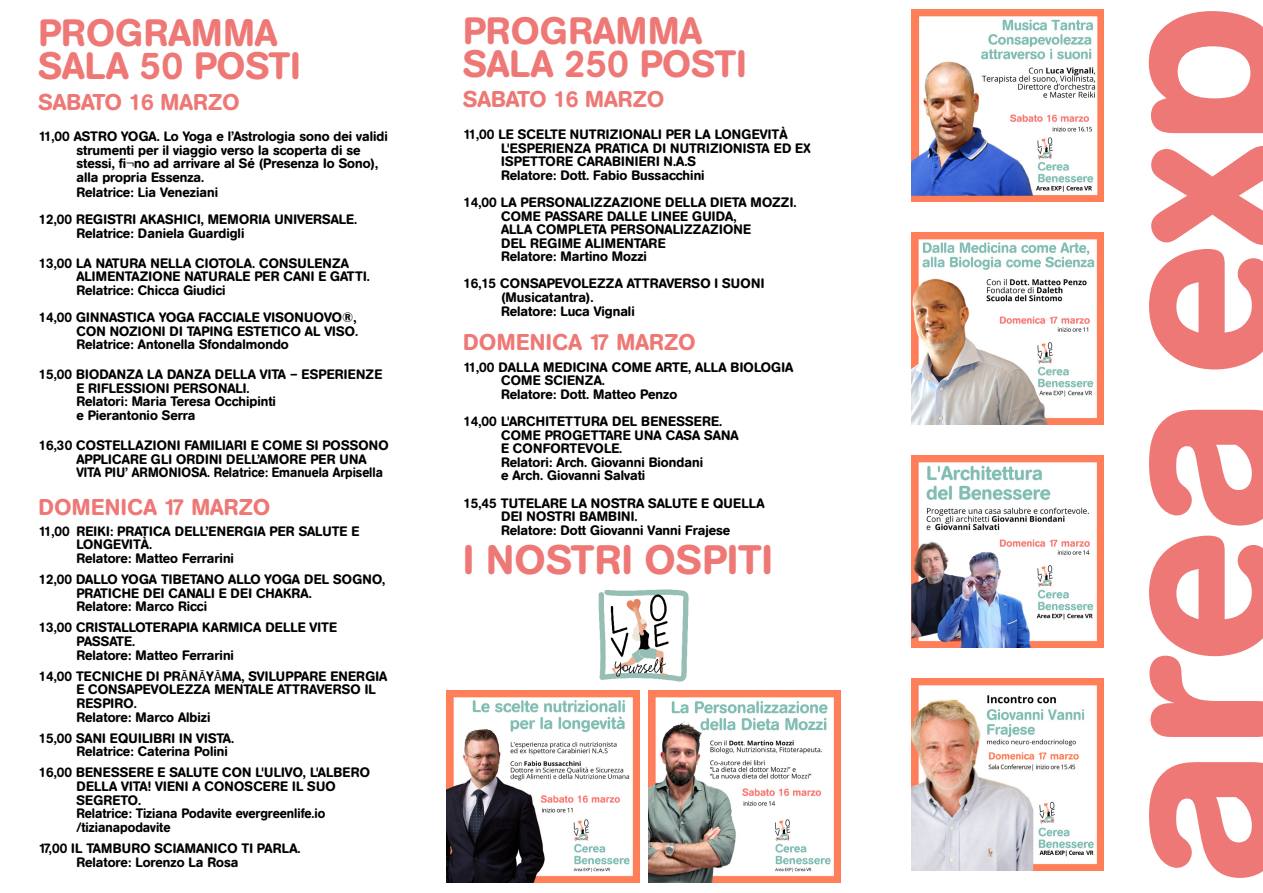
<style>
.page{position:relative;width:1263px;height:893px;background:#fff}
.page>*{position:absolute;margin:0;border:0;box-sizing:border-box;transform-origin:0 0}
.t1{font:500 240.15px "AG Book Rounded";color:#ee7876}
.t2{font:500 40.8px "AG Book Rounded";letter-spacing:.01em;color:#ee7876}
.t3{font:500 37.8px/33.3px "AG Book Rounded";color:#ee7876}
.t4{font:500 22.65px "AG Book Rounded";letter-spacing:.02em;color:#ee7876}
.t5{font:500 22.65px "AG Book Rounded";color:#ee7876}
.t6{font:500 13.65px/13.6px "AG Book Rounded";color:#000}
.t7{font:500 13.65px/13.6px "AG Book Rounded";letter-spacing:.02em;color:#000}
.s1{font-family:"Myriad Pro";font-weight:400}
</style>
<div class="page">
<img style="left:598px;top:589px;width:91px;height:93px">
<img style="left:447px;top:691px;width:192px;height:192px">
<img style="left:912px;top:679px;width:192px;height:192px">
<img style="left:648px;top:691px;width:192px;height:192px">
<img style="left:912px;top:10px;width:192px;height:192px">
<img style="left:912px;top:456px;width:192px;height:192px">
<img style="left:912px;top:233px;width:192px;height:192px">
<h3 class="t3" style="left:39px;top:17px;width:264px">PROGRAMMA<br>SALA 50 POSTI</h3>
<h3 class="t5" style="left:39px;top:88px;width:202px">SABATO 16 MARZO</h3>
<p class="t6" style="left:76px;top:130px;width:313px;text-indent:-38px">11,00 ASTRO YOGA. Lo Yoga e l’Astrologia sono dei validi strumenti per il viaggio verso la scoperta di se stessi, fi<span class="s1">¬</span>no ad arrivare al Sé (Presenza Io Sono), alla propria Essenza.</p>
<p class="t6" style="left:39px;top:179px;width:320px;line-height:27.2px;text-indent:38px">Relatrice: Lia Veneziani<br>12,00 REGISTRI AKASHICI, MEMORIA UNIVERSALE.</p>
<p class="t6" style="left:39px;top:218px;width:312px;line-height:29.8px;text-indent:38px">Relatrice: Daniela Guardigli<br>13,00 LA NATURA NELLA CIOTOLA. CONSULENZA</p>
<p class="t6" style="left:76px;top:270px;width:295px">ALIMENTAZIONE NATURALE PER CANI E GATTI.<br>Relatrice: Chicca Giudici</p>
<p class="t6" style="left:76px;top:311px;width:283px;text-indent:-38px">14,00 GINNASTICA YOGA FACCIALE VISONUOVO®,<br>CON NOZIONI DI TAPING ESTETICO AL VISO.<br>Relatrice: Antonella Sfondalmondo</p>
<p class="t6" style="left:76px;top:368px;width:307px;text-indent:-38px">15,00 BIODANZA LA DANZA DELLA VITA – ESPERIENZE<br>E RIFLESSIONI PERSONALI.<br>Relatori: Maria Teresa Occhipinti<br>e Pierantonio Serra</p>
<p class="t6" style="left:76px;top:439px;width:314px;text-indent:-38px">16,30 COSTELLAZIONI FAMILIARI E COME SI POSSONO<br>APPLICARE GLI ORDINI DELL’AMORE PER UNA<br>VITA PIU’ ARMONIOSA. Relatrice: Emanuela Arpisella</p>
<h3 class="t4" style="left:39px;top:493px;width:233px">DOMENICA 17 MARZO</h3>
<p class="t6" style="left:76px;top:524px;width:284px;text-indent:-38px">11,00 REIKI: PRATICA DELL’ENERGIA PER SALUTE E<br>LONGEVITÀ.<br>Relatore: Matteo Ferrarini</p>
<p class="t6" style="left:76px;top:573px;width:310px;text-indent:-38px">12,00 DALLO YOGA TIBETANO ALLO YOGA DEL SOGNO,<br>PRATICHE DEI CANALI E DEI CHAKRA.<br>Relatore: Marco Ricci</p>
<p class="t6" style="left:76px;top:621px;width:262px;text-indent:-38px">13,00 CRISTALLOTERAPIA KARMICA DELLE VITE<br>PASSATE.<br>Relatore: Matteo Ferrarini</p>
<p class="t6" style="left:76px;top:669px;width:312px;text-indent:-38px">14,00 TECNICHE DI PR<span class="s1">Ā</span>N<span class="s1">Ā</span>Y<span class="s1">Ā</span>MA, SVILUPPARE ENERGIA<br>E CONSAPEVOLEZZA MENTALE ATTRAVERSO IL<br>RESPIRO.<br>Relatore: Marco Albizi</p>
<p class="t6" style="left:76px;top:731px;width:159px;text-indent:-38px">15,00 SANI EQUILIBRI IN VISTA.<br>Relatrice: Caterina Polini</p>
<p class="t6" style="left:76px;top:766px;width:295px;text-indent:-38px">16,00 BENESSERE E SALUTE CON L'ULIVO, L'ALBERO<br>DELLA VITA! VIENI A CONOSCERE IL SUO<br>SEGRETO.<br>Relatrice: Tiziana Podavite evergreenlife.io /tizianapodavite</p>
<p class="t6" style="left:76px;top:841px;width:226px;text-indent:-38px">17,00 IL TAMBURO SCIAMANICO TI PARLA.<br>Relatore: Lorenzo La Rosa</p>
<h3 class="t3" style="left:463px;top:14px;width:285px">PROGRAMMA<br>SALA 250 POSTI</h3>
<h3 class="t5" style="left:463px;top:86px;width:202px">SABATO 16 MARZO</h3>
<p class="t6" style="left:501px;top:128px;width:311px;text-indent:-38px">11,00 LE SCELTE NUTRIZIONALI PER LA LONGEVITÀ L'ESPERIENZA PRATICA DI NUTRIZIONISTA ED EX ISPETTORE CARABINIERI N.A.S<br>Relatore: Dott. Fabio Bussacchini</p>
<p class="t7" style="left:501px;top:196px;width:297px;text-indent:-38px">14,00 LA PERSONALIZZAZIONE DELLA DIETA MOZZI.<br>COME PASSARE DALLE LINEE GUIDA,<br>ALLA COMPLETA PERSONALIZZAZIONE<br>DEL REGIME ALIMENTARE<br>Relatore: Martino Mozzi</p>
<p class="t6" style="left:501px;top:277px;width:265px;text-indent:-38px">16,15 CONSAPEVOLEZZA ATTRAVERSO I SUONI (Musicatantra).<br>Relatore: Luca Vignali</p>
<h3 class="t4" style="left:463px;top:329px;width:234px">DOMENICA 17 MARZO</h3>
<p class="t6" style="left:501px;top:360px;width:294px;text-indent:-38px">11,00 DALLA MEDICINA COME ARTE, ALLA BIOLOGIA<br>COME SCIENZA.<br>Relatore: Dott. Matteo Penzo</p>
<p class="t6" style="left:501px;top:415px;width:239px;text-indent:-38px">14,00 L'ARCHITETTURA DEL BENESSERE.<br>COME PROGETTARE UNA CASA SANA<br>E CONFORTEVOLE.<br>Relatori: Arch. Giovanni Biondani<br>e Arch. Giovanni Salvati</p>
<p class="t6" style="left:501px;top:496px;width:265px;text-indent:-38px">15,45 TUTELARE LA NOSTRA SALUTE E QUELLA<br>DEI NOSTRI BAMBINI.<br>Relatore: Dott Giovanni Vanni Frajese</p>
<h2 class="t2" style="left:463px;top:536px;width:311px">I NOSTRI OSPITI</h2>
<h1 class="t1" style="left:1052px;top:884px;width:880px;rotate:-90deg">areaexp</h1>
</div>
